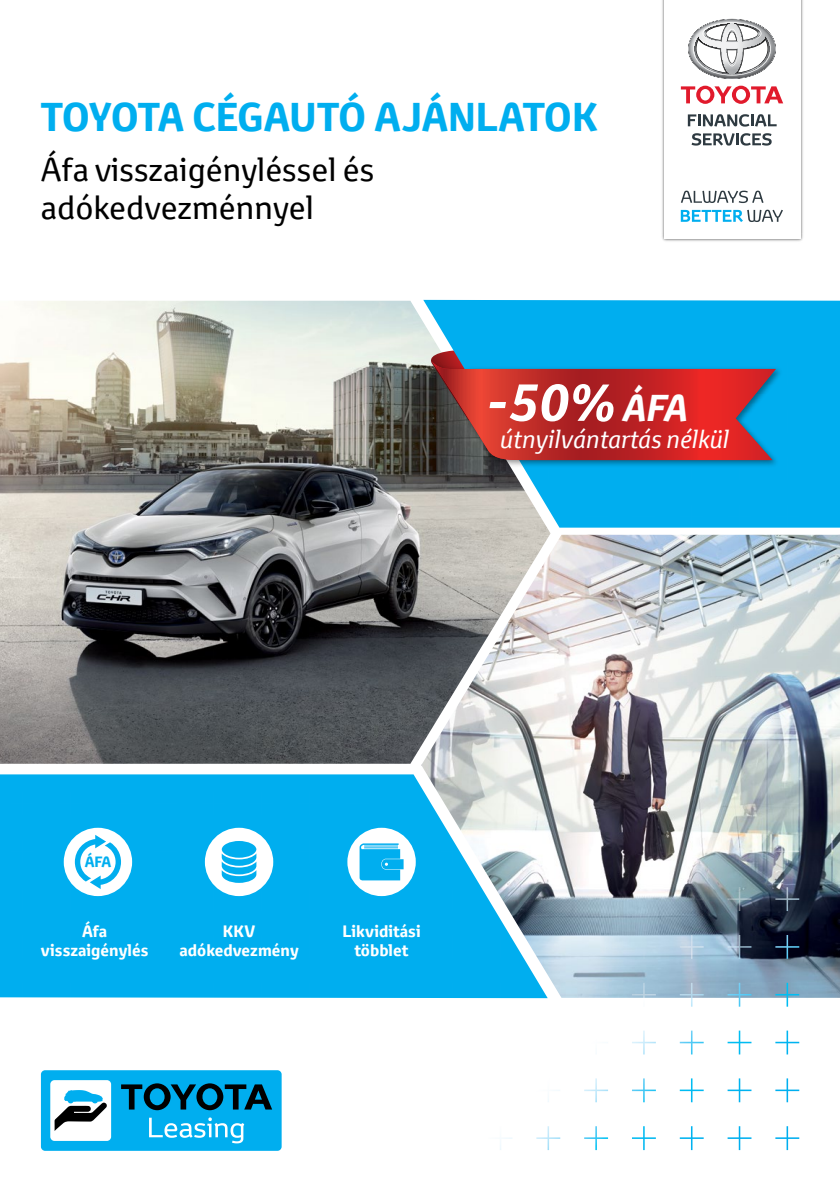
<style>
.page{position:relative;width:840px;height:1191px;background:#fff}
.page>*{position:absolute;margin:0;border:0;box-sizing:border-box;transform-origin:0 0}
.t1{font:italic 700 51px "Toyota Text";color:#fff}
.t2{font:700 39px "Toyota Text";letter-spacing:-.02em;color:#00aeef}
.t3{font:32px/38.4px "Toyota Text";color:#000}
.t4{font:italic 25px "Toyota Text";color:#fff}
.t5{font:700 16px/19.2px "Toyota Text";color:#fff;text-align:center}
.t6{font:700 14.6px "Toyota Text";color:#00aeef}
.s1{font-size:36.4px}
</style>
<div class="page">
<div style="left:0;top:774px;width:547px;height:224px;background:#00aeef"></div>
<img style="left:0;top:301px;width:550px;height:462px">
<img style="left:421px;top:535px;width:418px;height:462px">
<svg style="left:423px;top:300px;width:416px;height:227px;background:#1caee4"></svg>
<img style="left:11px;top:361px;width:787px;height:72px">
<svg style="left:64px;top:827px;width:68px;height:69px"></svg>
<svg style="left:205px;top:827px;width:68px;height:69px"></svg>
<svg style="left:347px;top:827px;width:68px;height:69px"></svg>
<div style="left:41px;top:1070px;width:240px;height:80px;background:#00aeef;border-radius:4px"></div>
<svg style="left:121px;top:1083px;width:151px;height:27px"></svg>
<div style="left:50px;top:1080px;width:61px;height:61px;background:#fff;border-radius:4px"></div>
<svg style="left:149px;top:1117px;width:95px;height:26px"></svg>
<svg style="left:54px;top:1090px;width:53px;height:41px"></svg>
<img style="left:662px;top:0;width:141px;height:241px">
<div style="left:663px;top:0;width:136px;height:239px;background:#fff"></div>
<svg style="left:688px;top:19px;width:87px;height:60px"></svg>
<svg style="left:680px;top:86px;width:102px;height:18px"></svg>
<svg style="left:681px;top:191px;width:82px;height:12px"></svg>
<svg style="left:680px;top:210px;width:102px;height:12px"></svg>
<svg style="left:687px;top:114px;width:89px;height:13px"></svg>
<svg style="left:691px;top:133px;width:80px;height:13px"></svg>
<img style="left:426px;top:356px;width:359px;height:114px">
<svg style="left:427px;top:349px;width:348px;height:111px;background:#924651"></svg>
<h2 class="t2" style="left:41px;top:91px;width:558px">TOYOTA CÉGAUTÓ AJÁNLATOK</h2>
<h3 class="t3" style="left:41px;top:150px;width:335px">Áfa visszaigényléssel és adókedvezménnyel</h3>
<h1 class="t1" style="left:486px;top:369px;width:203px">-50% <span class="s1">ÁFA</span></h1>
<h3 class="t4" style="left:500px;top:423px;width:231px">útnyilvántartás nélkül</h3>
<p class="t6" style="left:85px;top:852px;width:28px">ÁFA</p>
<p class="t5" style="left:41px;top:921px;width:109px">Áfa visszaigénylés</p>
<p class="t5" style="left:179px;top:921px;width:121px">KKV adókedvezmény</p>
<p class="t5" style="left:342px;top:921px;width:80px">Likviditási többlet</p>
</div>
